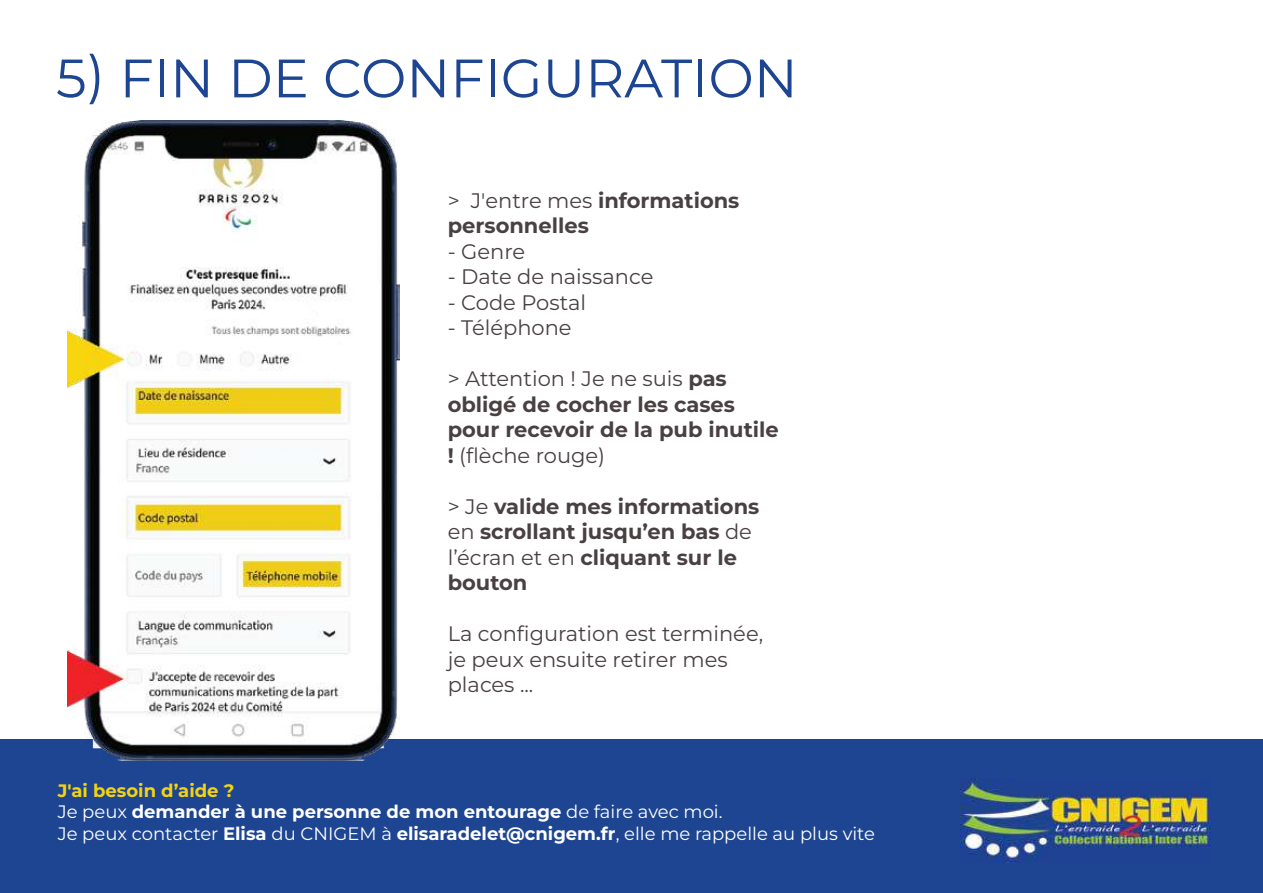
<style>
.page{position:relative;width:1263px;height:893px;background:#fff}
.page>*{position:absolute;margin:0;border:0;box-sizing:border-box;transform-origin:0 0}
.t1{font:54px "Montserrat";color:#1e4591}
.t2{font:700 21px/25.5px "Montserrat";color:#494042}
.t3{font:21px/25.5px "Montserrat";color:#494042}
.t4{font:18px/21.6px "Montserrat";color:#fff}
.s1{font-weight:400}
.s2{font-weight:700;color:#f4d410}
.s3{font-weight:700}
</style>
<div class="page">
<div style="left:0;top:740px;width:1263px;height:153px;background:#1e4591"></div>
<img style="left:960px;top:778px;width:251px;height:84px">
<img style="left:68px;top:121px;width:332px;height:639px">
<h1 class="t1" style="left:56px;top:41px;width:743px">5) FIN DE CONFIGURATION</h1>
<p class="t2" style="left:448px;top:187px;width:293px"><span class="s1">&gt; J'entre mes</span> informations personnelles</p>
<p class="t3" style="left:448px;top:238px;width:79px">- Genre</p>
<p class="t3" style="left:448px;top:263px;width:207px">- Date de naissance</p>
<p class="t3" style="left:448px;top:289px;width:140px">- Code Postal</p>
<p class="t3" style="left:448px;top:314px;width:125px">- Téléphone</p>
<p class="t2" style="left:448px;top:365px;width:332px"><span class="s1">&gt; Attention ! Je ne suis</span> pas obligé de cocher les cases pour recevoir de la pub inutile ! <span class="s1">(flèche rouge)</span></p>
<p class="t2" style="left:448px;top:493px;width:313px"><span class="s1">&gt; Je</span> valide mes informations <span class="s1">en</span> scrollant jusqu’en bas <span class="s1">de l’écran et en</span> cliquant sur le bouton</p>
<p class="t3" style="left:448px;top:620px;width:317px">La configuration est terminée, je peux ensuite retirer mes places ...</p>
<p class="t4" style="left:58px;top:779px;width:819px"><span class="s2">J'ai besoin d’aide ?<br></span>Je peux <span class="s3">demander à une personne de mon entourage</span> de faire avec moi.<br>Je peux contacter <span class="s3">Elisa</span> du CNIGEM à <span class="s3">elisaradelet@cnigem.fr</span>, elle me rappelle au plus vite</p>
</div>
